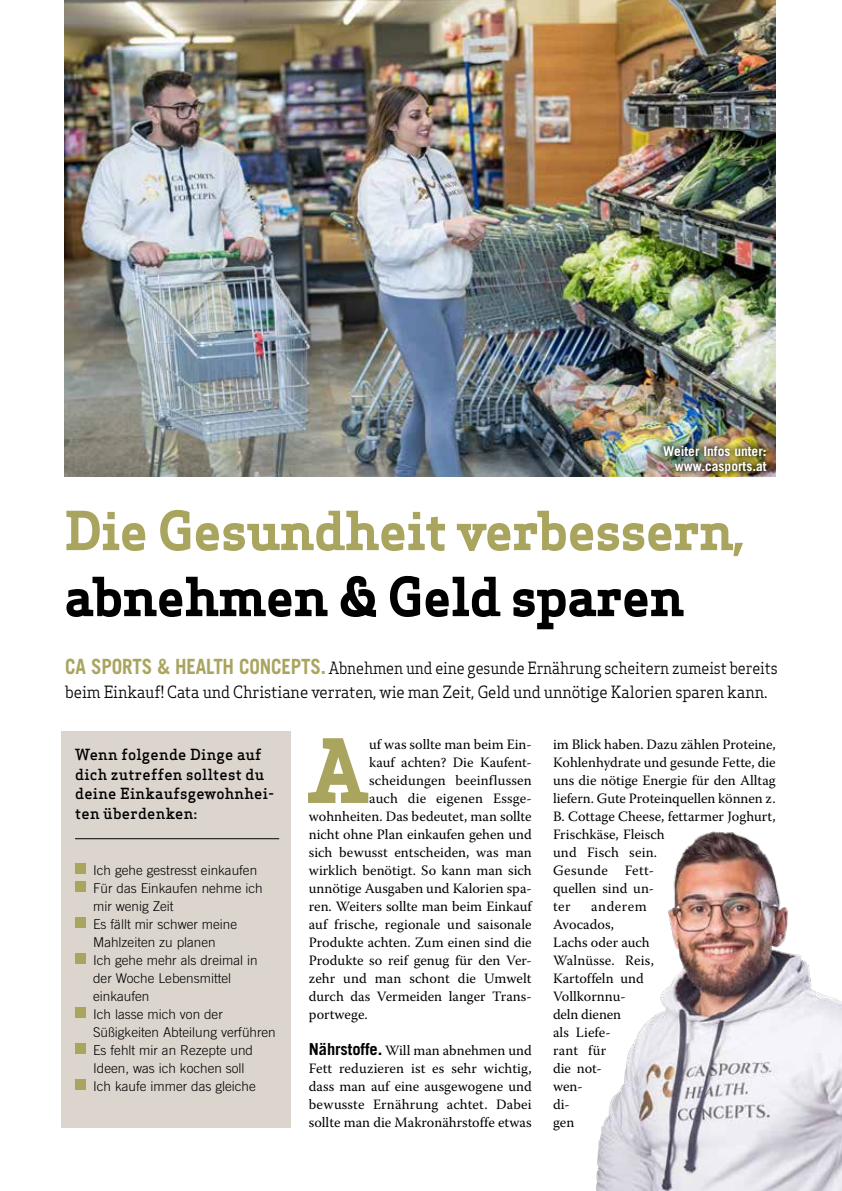
<style>
.page{position:relative;width:842px;height:1191px;background:#fff}
.page>*{position:absolute;margin:0;border:0;box-sizing:border-box;transform-origin:0 0}
.t1{font:700 86.25px "Apex Serif";color:#a9a45e;scale:.95 1}
.t2{font:700 52.5px "Apex Serif";letter-spacing:-.01em;color:#a9a45e}
.t3{font:700 52.5px "Apex Serif";letter-spacing:-.01em;color:#000}
.t4{font:16.5px/24px "Apex Serif";letter-spacing:-.01em;color:#000;scale:.9 1}
.t5{font:500 15px/19.5px "Apex Serif";letter-spacing:.015em;color:#000}
.t6{font:14.25px/18px "Warnock Pro";color:#000}
.t7{font:300 13.5px/18px "Trade Gothic LT Std";color:#000}
.t8{font:700 13.5px/15px "Trade Gothic LT Std";color:#fff;text-align:right}
.s1{font-family:"Trade Gothic LT Std";font-weight:700;font-size:21px;color:#a9a45e}
.s2{font-family:"Trade Gothic LT Std";font-weight:700;font-size:16.5px}
</style>
<div class="page">
<img style="left:64px;top:0;width:711px;height:477px">
<div style="left:655px;top:438px;width:119px;height:43px;background:#000;opacity:.75"></div>
<img style="left:596px;top:831px;width:246px;height:360px">
<div style="left:61px;top:731px;width:230px;height:396px;background:#dcd5ce"></div>
<hr style="left:75px;top:838px;width:204px;height:1px;background:#000">
<div style="left:75px;top:863px;width:11px;height:10px;background:#a9a45e"></div>
<div style="left:75px;top:881px;width:11px;height:10px;background:#a9a45e"></div>
<div style="left:75px;top:917px;width:11px;height:10px;background:#a9a45e"></div>
<div style="left:75px;top:953px;width:11px;height:10px;background:#a9a45e"></div>
<div style="left:75px;top:1007px;width:11px;height:10px;background:#a9a45e"></div>
<div style="left:75px;top:1043px;width:11px;height:10px;background:#a9a45e"></div>
<div style="left:75px;top:1079px;width:11px;height:10px;background:#a9a45e"></div>
<p class="t8" style="left:663px;top:443px;width:105px">Weiter Infos unter: www.casports.at</p>
<h2 class="t2" style="left:65px;top:497px;width:682px">Die Gesundheit verbessern,</h2>
<h2 class="t3" style="left:65px;top:563px;width:621px">abnehmen &amp; Geld sparen</h2>
<p class="t4" style="left:65px;top:656px;width:793px"><span class="s1">CA SPORTS &amp; HEALTH CONCEPTS.</span> Abnehmen und eine gesunde Ernährung scheitern zumeist bereits beim Einkauf! Cata und Christiane verraten, wie man Zeit, Geld und unnötige Kalorien sparen kann.</p>
<p class="t5" style="left:75px;top:745px;width:200px">Wenn folgende Dinge auf dich zutreffen solltest du deine Einkaufsgewohnhei&shy;ten überdenken:</p>
<p class="t7" style="left:93px;top:861px;width:184px">Ich gehe gestresst einkaufen<br>Für das Einkaufen nehme ich mir wenig Zeit<br>Es fällt mir schwer meine<br>Mahlzeiten zu planen<br>Ich gehe mehr als dreimal in der Woche Lebensmittel einkaufen<br>Ich lasse mich von der<br>Süßigkeiten Abteilung verführen<br>Es fehlt mir an Rezepte und<br>Ideen, was ich kochen soll<br>Ich kaufe immer das gleiche</p>
<h1 class="t1" style="left:309px;top:715px;width:63px">A</h1>
<p class="t6" style="left:369px;top:735px;width:164px">uf was sollte man beim Ein-</p>
<p class="t6" style="left:369px;top:753px;width:164px">kauf achten? Die Kaufent-</p>
<p class="t6" style="left:369px;top:771px;width:164px">scheidungen beeinflussen</p>
<p class="t6" style="left:369px;top:789px;width:164px">auch die eigenen Essge-</p>
<p class="t6" style="left:309px;top:807px;width:224px">wohnheiten. Das bedeutet, man sollte</p>
<p class="t6" style="left:309px;top:825px;width:224px">nicht ohne Plan einkaufen gehen und</p>
<p class="t6" style="left:309px;top:843px;width:225px">sich bewusst entscheiden, was man</p>
<p class="t6" style="left:309px;top:861px;width:224px">wirklich benötigt. So kann man sich</p>
<p class="t6" style="left:309px;top:879px;width:224px">unnötige Ausgaben und Kalorien spa-</p>
<p class="t6" style="left:309px;top:897px;width:224px">ren. Weiters sollte man beim Einkauf</p>
<p class="t6" style="left:309px;top:915px;width:224px">auf frische, regionale und saisonale</p>
<p class="t6" style="left:309px;top:933px;width:224px">Produkte achten. Zum einen sind die</p>
<p class="t6" style="left:309px;top:951px;width:224px">Produkte so reif genug für den Ver-</p>
<p class="t6" style="left:309px;top:969px;width:224px">zehr und man schont die Umwelt</p>
<p class="t6" style="left:309px;top:987px;width:224px">durch das Vermeiden langer Trans-</p>
<p class="t6" style="left:309px;top:1005px;width:60px">portwege.</p>
<p class="t6" style="left:309px;top:1041px;width:224px;text-align:justify"><span class="s2">Nährstoffe.</span> Will man abnehmen und Fett reduzieren ist es sehr wichtig, dass man auf eine ausgewogene und bewusste Ernährung achtet. Dabei sollte man die Makronährstoffe etwas</p>
<p class="t6" style="left:553px;top:735px;width:224px">im Blick haben. Dazu zählen Proteine,<br>Kohlenhydrate und gesunde Fette, die uns die nötige Energie für den Alltag liefern. Gute Proteinquellen können z.<br>B. Cottage Cheese, fettarmer Joghurt,<br>Frischkäse, Fleisch<br>und Fisch sein.<br>Gesunde Fett-<br>quellen sind un-<br>ter</p>
<p class="t6" style="left:553px;top:897px;width:103px;text-indent:38px">anderem<br>Avocados,<br>Lachs oder auch<br>Walnüsse. Reis,<br>Kartoffeln und<br>Vollkornnu&shy;deln dienen<br>als Liefe-<br>rant für<br>die not-<br>wen-<br>di-<br>gen</p>
</div>
